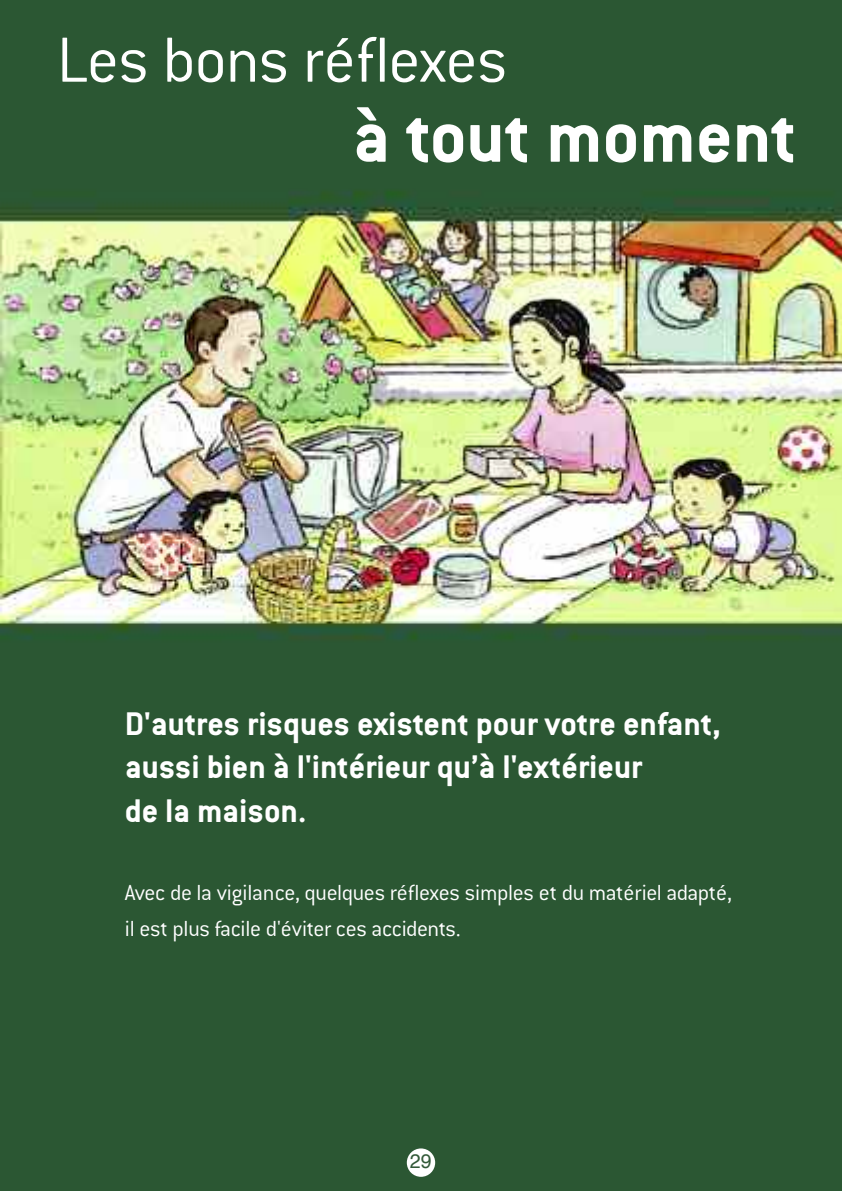
<style>
.page{position:relative;width:842px;height:1191px;background:#fff}
.page>*{position:absolute;margin:0;border:0;box-sizing:border-box;transform-origin:0 0}
.t1{font:700 80px "Conduit ITC";color:#fff}
.t2{font:300 70px "Conduit ITC";letter-spacing:-.015em;color:#fff}
.t3{font:700 36px/43.2px "Conduit ITC";color:#fff}
.t4{font:300 24px/36px "Conduit ITC";letter-spacing:-.015em;color:#fff}
.t5{font:19.6px "Helvetica";color:#325938}
</style>
<div class="page">
<img style="left:0;top:0;width:842px;height:1191px">
<div style="left:407px;top:1148px;width:28px;height:28px;background:#fff;border-radius:50%"></div>
<h2 class="t2" style="left:57px;top:38px;width:452px">Les bons réflexes</h2>
<h1 class="t1" style="left:352px;top:112px;width:446px">à tout moment</h1>
<h3 class="t3" style="left:125px;top:706px;width:597px">D'autres risques existent pour votre enfant, aussi bien à l'intérieur qu’à l'extérieur<br>de la maison.</h3>
<p class="t4" style="left:125px;top:877px;width:609px">Avec de la vigilance, quelques réflexes simples et du matériel adapté, il est plus facile d'éviter ces accidents.</p>
<p class="t5" style="left:410px;top:1152px;width:23px">29</p>
</div>
